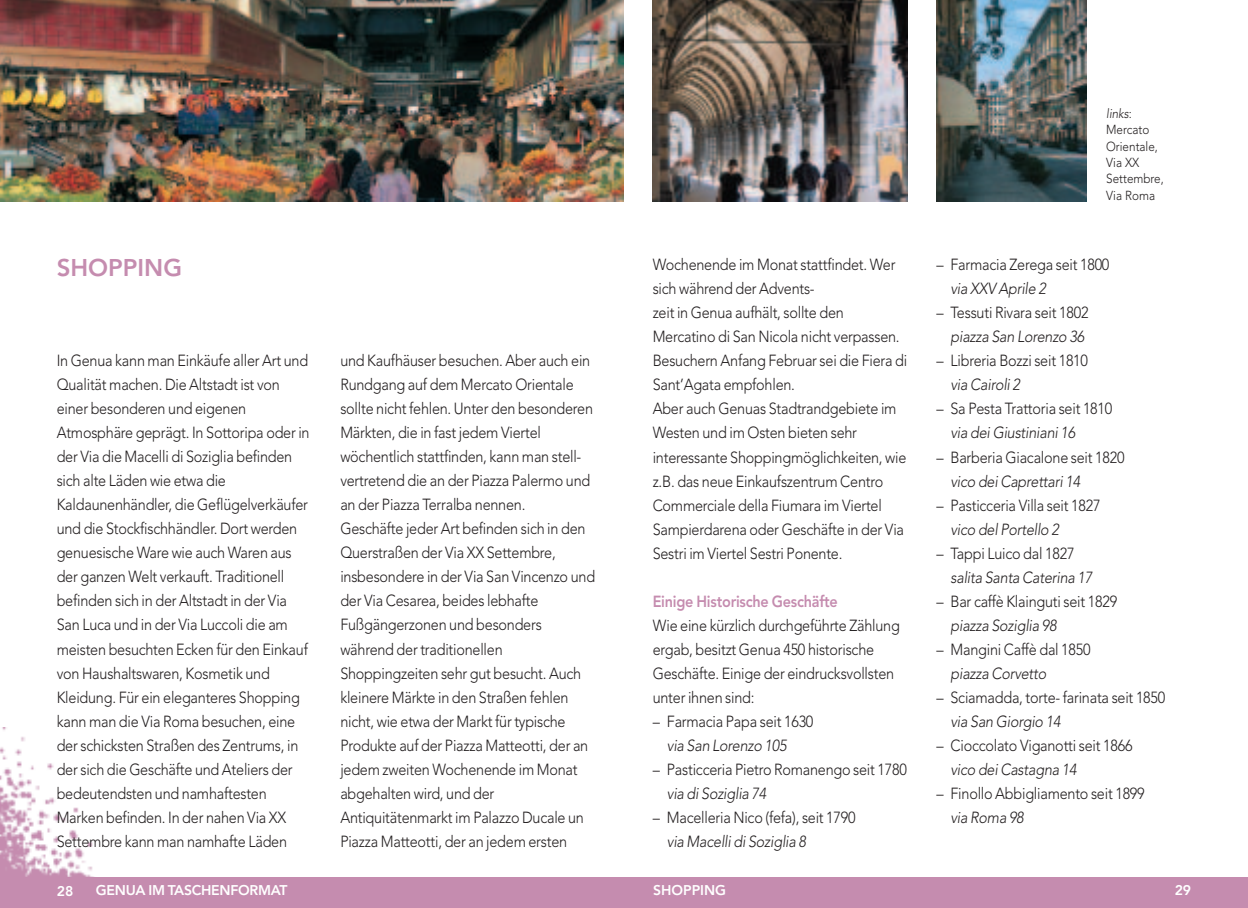
<style>
.page{position:relative;width:1248px;height:908px;background:#fff}
.page>*{position:absolute;margin:0;border:0;box-sizing:border-box;transform-origin:0 0}
.t1{font:800 24px "Avenir LT Std";color:#c58caf}
.t2{font:300 16px/24px "Avenir LT Std";letter-spacing:-.015em;color:#231f20;scale:.9 1}
.t3{font:italic 300 16px "Avenir LT Std";letter-spacing:-.015em;color:#231f20;scale:.9 1}
.t4{font:800 16px "Avenir LT Std";letter-spacing:-.015em;color:#c58caf;scale:.9 1}
.t5{font:800 14px "Avenir LT Std";letter-spacing:-.02em;color:#fff}
.t6{font:800 14px "Avenir LT Std";color:#fff}
.t7{font:300 13px/16.4px "Avenir LT Std";color:#231f20;scale:.9 1}
.s1{font-style:italic}
</style>
<div class="page">
<img style="left:0;top:727px;width:94px;height:150px">
<div style="left:624px;top:877px;width:623px;height:30px;background:#c58caf"></div>
<div style="left:0;top:877px;width:624px;height:30px;background:#c58caf"></div>
<img style="left:936px;top:0;width:150px;height:201px">
<img style="left:652px;top:0;width:255px;height:201px">
<img style="left:0;top:0;width:623px;height:201px">
<h1 class="t1" style="left:57px;top:258px;width:127px">SHOPPING</h1>
<p class="t2" style="left:57px;top:350px;width:282px">In Genua kann man Einkäufe aller Art und Qualität machen. Die Altstadt ist von einer besonderen und eigenen Atmosphäre geprägt. In Sottoripa oder in der Via die Macelli di Soziglia befinden sich alte Läden wie etwa die Kaldaunenhändler, die Geflügelverkäufer und die Stockfischhändler. Dort werden genuesische Ware wie auch Waren aus der ganzen Welt verkauft. Traditionell befinden sich in der Altstadt in der Via San Luca und in der Via Luccoli die am meisten besuchten Ecken für den Einkauf von Haushaltswaren, Kosmetik und Kleidung. Für ein eleganteres Shopping kann man die Via Roma besuchen, eine der schicksten Straßen des Zentrums, in der sich die Geschäfte und Ateliers der bedeutendsten und namhaftesten Marken befinden. In der nahen Via XX Settembre kann man namhafte Läden</p>
<p class="t2" style="left:340px;top:350px;width:284px">und Kaufhäuser besuchen. Aber auch ein Rundgang auf dem Mercato Orientale sollte nicht fehlen. Unter den besonderen Märkten, die in fast jedem Viertel wöchentlich stattfinden, kann man stell&shy;vertretend die an der Piazza Palermo und an der Piazza Terralba nennen.<br>Geschäfte jeder Art befinden sich in den Querstraßen der Via XX Settembre, insbesondere in der Via San Vincenzo und der Via Cesarea, beides lebhafte Fußgängerzonen und besonders während der traditionellen Shoppingzeiten sehr gut besucht. Auch kleinere Märkte in den Straßen fehlen nicht, wie etwa der Markt für typische Produkte auf der Piazza Matteotti, der an jedem zweiten Wochenende im Monat abgehalten wird, und der Antiquitätenmarkt im Palazzo Ducale un Piazza Matteotti, der an jedem ersten</p>
<p class="t5" style="left:57px;top:884px;width:18px">28</p>
<p class="t5" style="left:96px;top:884px;width:193px">GENUA IM TASCHENFORMAT</p>
<p class="t2" style="left:652px;top:254px;width:284px">Wochenende im Monat stattfindet. Wer sich während der Advents-<br>zeit in Genua aufhält, sollte den Mercatino di San Nicola nicht verpassen.<br>Besuchern Anfang Februar sei die Fiera di Sant’Agata empfohlen.<br>Aber auch Genuas Stadtrandgebiete im Westen und im Osten bieten sehr interessante Shoppingmöglichkeiten, wie z.B. das neue Einkaufszentrum Centro Commerciale della Fiumara im Viertel Sampierdarena oder Geschäfte in der Via Sestri im Viertel Sestri Ponente.</p>
<p class="t4" style="left:652px;top:594px;width:207px">Einige Historische Geschäfte</p>
<p class="t2" style="left:652px;top:614px;width:276px">Wie eine kürzlich durchgeführte Zählung ergab, besitzt Genua 450 historische Geschäfte. Einige der eindrucksvollsten unter ihnen sind:</p>
<p class="t2" style="left:652px;top:710px;width:180px">– Farmacia Papa seit 1630</p>
<p class="t3" style="left:666px;top:738px;width:134px">via San Lorenzo 105</p>
<p class="t2" style="left:652px;top:758px;width:284px">– Pasticceria Pietro Romanengo seit 1780</p>
<p class="t3" style="left:666px;top:786px;width:112px">via di Soziglia 74</p>
<p class="t2" style="left:652px;top:806px;width:227px">– Macelleria Nico (fefa), seit 1790</p>
<p class="t3" style="left:666px;top:834px;width:156px">via Macelli di Soziglia 8</p>
<p class="t7" style="left:1106px;top:106px;width:66px"><span class="s1">links</span>:<br>Mercato<br>Orientale,<br>Via XX<br>Settembre,<br>Via Roma</p>
<p class="t2" style="left:936px;top:254px;width:194px">– Farmacia Zerega seit 1800</p>
<p class="t3" style="left:950px;top:282px;width:107px">via XXV Aprile 2</p>
<p class="t2" style="left:936px;top:302px;width:171px">– Tessuti Rivara seit 1802</p>
<p class="t3" style="left:950px;top:330px;width:150px">piazza San Lorenzo 36</p>
<p class="t2" style="left:936px;top:350px;width:170px">– Libreria Bozzi seit 1810</p>
<p class="t3" style="left:950px;top:378px;width:79px">via Cairoli 2</p>
<p class="t2" style="left:936px;top:398px;width:197px">– Sa Pesta Trattoria seit 1810</p>
<p class="t3" style="left:950px;top:426px;width:140px">via dei Giustiniani 16</p>
<p class="t2" style="left:936px;top:446px;width:210px">– Barberia Giacalone seit 1820</p>
<p class="t3" style="left:950px;top:474px;width:145px">vico dei Caprettari 14</p>
<p class="t2" style="left:936px;top:494px;width:184px">– Pasticceria Villa seit 1827</p>
<p class="t3" style="left:950px;top:522px;width:122px">vico del Portello 2</p>
<p class="t2" style="left:936px;top:542px;width:155px">– Tappi Luico dal 1827</p>
<p class="t3" style="left:950px;top:570px;width:159px">salita Santa Caterina 17</p>
<p class="t2" style="left:936px;top:590px;width:202px">– Bar caffè Klainguti seit 1829</p>
<p class="t3" style="left:950px;top:618px;width:119px">piazza Soziglia 98</p>
<p class="t2" style="left:936px;top:638px;width:173px">– Mangini Caffè dal 1850</p>
<p class="t3" style="left:950px;top:666px;width:108px">piazza Corvetto</p>
<p class="t2" style="left:936px;top:686px;width:256px">– Sciamadda, torte- farinata seit 1850</p>
<p class="t3" style="left:950px;top:714px;width:124px">via San Giorgio 14</p>
<p class="t2" style="left:936px;top:734px;width:219px">– Cioccolato Viganotti seit 1866</p>
<p class="t3" style="left:950px;top:762px;width:142px">vico dei Castagna 14</p>
<p class="t2" style="left:936px;top:782px;width:233px">– Finollo Abbigliamento seit 1899</p>
<p class="t3" style="left:950px;top:810px;width:83px">via Roma 98</p>
<p class="t6" style="left:653px;top:884px;width:75px">SHOPPING</p>
<p class="t5" style="left:1174px;top:884px;width:18px">29</p>
</div>
